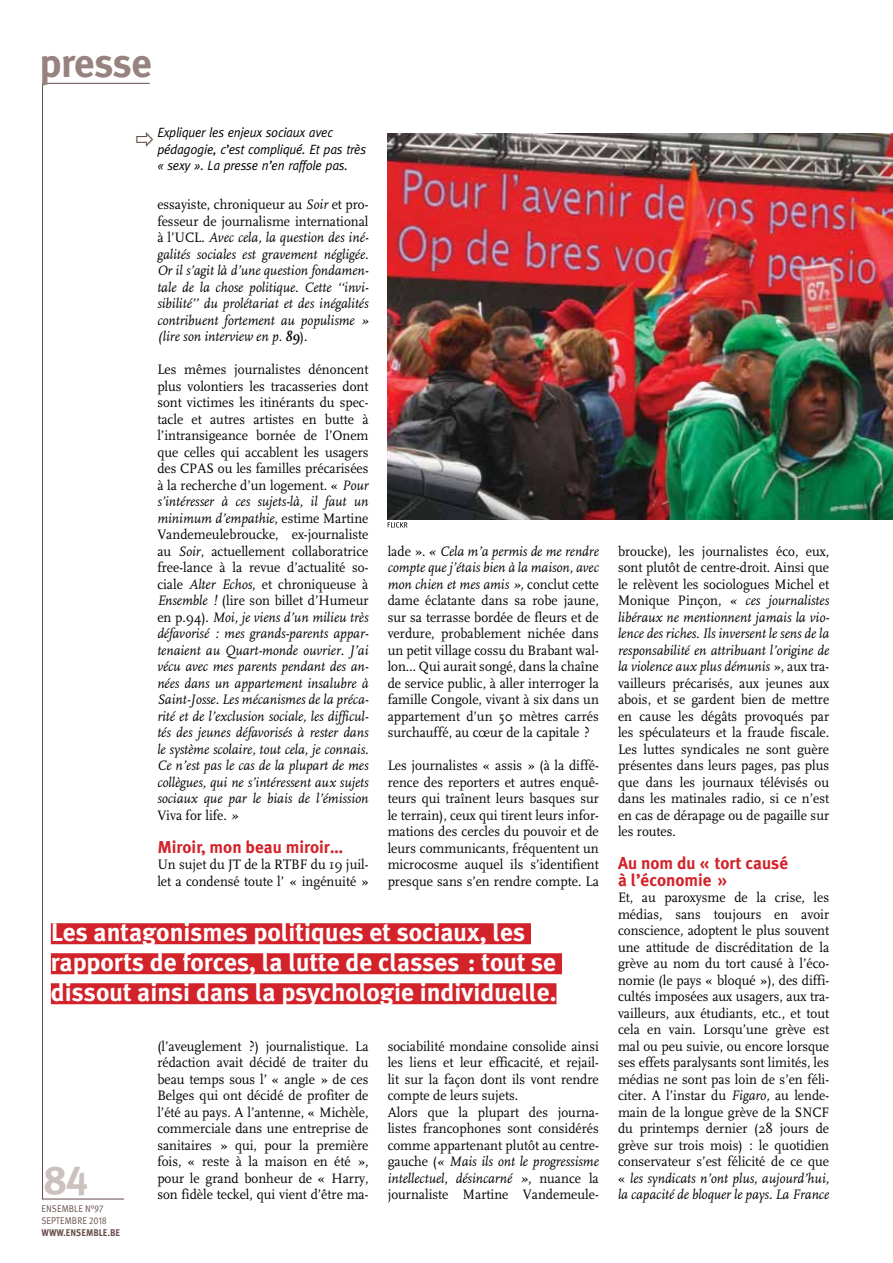
<style>
.page{position:relative;width:893px;height:1263px;background:#fff}
.page>*{position:absolute;margin:0;border:0;box-sizing:border-box;transform-origin:0 0}
.t1{font:700 40.5px "Meta Plus";letter-spacing:-.015em;color:#96837f}
.t2{font:40.5px "Meta Plus Bold Caps";color:#cbc1be}
.t3{font:700 25.5px/30px "Meta Plus";color:#fff}
.t4{font:700 17.25px/16.5px "Meta Plus";color:#d2232a}
.t5{font:14.25px/16.5px "FF Scala";color:#000;text-align:justify;scale:.95 1}
.t6{font:italic 14.25px/16.5px "FF Scala";color:#000;text-align:justify;scale:.95 1}
.t7{font:italic 13.5px/16.5px "Meta";letter-spacing:-.02em;color:#000;scale:.95 1}
.t8{font:9.75px/12px "Meta Pro";letter-spacing:.01em;color:#664f4b;scale:.9 1}
.t9{font:700 9.75px "Meta Plus";color:#664f4b;scale:.9 1}
.s1{font-style:normal}
.s2{font-family:"Scala OT";font-weight:700}
.s3{font-style:italic}
</style>
<div class="page">
<svg style="left:42px;top:83px;width:108px;height:1116px"></svg>
<img style="left:388px;top:133px;width:505px;height:387px">
<div style="left:51px;top:923px;width:480px;height:21px;background:#d2232a"></div>
<div style="left:51px;top:953px;width:511px;height:21px;background:#d2232a"></div>
<div style="left:51px;top:983px;width:505px;height:21px;background:#d2232a"></div>
<svg style="left:388px;top:522px;width:20px;height:5px"></svg>
<svg style="left:136px;top:132px;width:14px;height:15px"></svg>
<h1 class="t1" style="left:40px;top:39px;width:114px">presse</h1>
<p class="t7" style="left:157px;top:124px;width:221px">Expliquer les enjeux sociaux avec pédagogie, c’est compliqué. Et pas très « sexy ». La presse n’en raffole pas.</p>
<p class="t6" style="left:157px;top:197px;width:224px"><span class="s1">essayiste, chroniqueur au</span> Soir <span class="s1">et pro&shy;fesseur de journalisme international à l’UCL.</span> Avec cela, la question des iné&shy;galités sociales est gravement négligée.<br>Or il s’agit là d’une question fondamen&shy;tale de la chose politique. Cette ‘‘invi&shy;sibilité’’ du prolétariat et des inégalités contribuent fortement au populisme » (lire son interview en p. <span class="s2">89</span><span class="s1">).</span></p>
<p class="t6" style="left:157px;top:362px;width:224px"><span class="s1">Les mêmes journalistes dénoncent plus volontiers les tracasseries dont sont victimes les itinérants du spec&shy;tacle et autres artistes en butte à l’intransigeance bornée de l’Onem que celles qui accablent les usagers des CPAS ou les familles précarisées à la recherche d’un logement. «</span> Pour s’intéresser à ces sujets-là, il faut un minimum d’empathie<span class="s1">, estime Martine Vandemeulebroucke, ex-journaliste au</span> Soir<span class="s1">, actuellement collaboratrice free-lance à la revue d’actualité so&shy;ciale</span> Alter Echos<span class="s1">, et chroniqueuse à </span>Ensemble ! <span class="s1">(lire son billet d’Humeur en p.94).</span> Moi, je viens d’un milieu très défavorisé : mes grands-parents appar&shy;tenaient au Quart-monde ouvrier. J’ai vécu avec mes parents pendant des an&shy;nées dans un appartement insalubre à Saint-Josse. Les mécanismes de la préca&shy;rité et de l’exclusion sociale, les difficul&shy;tés des jeunes défavorisés à rester dans le système scolaire, tout cela, je connais.<br>Ce n’est pas le cas de la plupart de mes collègues, qui ne s’intéressent aux sujets sociaux que par le biais de l’émission <span class="s1">Viva for life.</span> »</p>
<p class="t4" style="left:157px;top:838px;width:187px">Miroir, mon beau miroir…</p>
<p class="t5" style="left:157px;top:856px;width:224px">Un sujet du JT de la RTBF du 19 juil&shy;let a condensé toute l’ « ingénuité »</p>
<p class="t5" style="left:388px;top:543px;width:224px">lade ». <span class="s3">« Cela m’a permis de me rendre compte que j’étais bien à la maison, avec mon chien et mes amis »,</span> conclut cette dame éclatante dans sa robe jaune, sur sa terrasse bordée de fleurs et de verdure, probablement nichée dans un petit village cossu du Brabant wal&shy;lon… Qui aurait songé, dans la chaîne de service public, à aller interroger la famille Congole, vivant à six dans un appartement d’un 50 mètres carrés surchauffé, au cœur de la capitale ?</p>
<p class="t5" style="left:388px;top:757px;width:224px">Les journalistes « assis » (à la diffé&shy;rence des reporters et autres enquê&shy;teurs qui traînent leurs basques sur le terrain), ceux qui tirent leurs infor&shy;mations des cercles du pouvoir et de leurs communicants, fréquentent un microcosme auquel ils s’identifient presque sans s’en rendre compte. La</p>
<h2 class="t3" style="left:51px;top:917px;width:507px">Les antagonismes politiques et sociaux, les rapports de forces, la lutte de classes : tout se dissout ainsi dans la psychologie individuelle.</h2>
<h1 class="t2" style="left:45px;top:1156px;width:45px">84</h1>
<p class="t8" style="left:42px;top:1203px;width:74px">ENSEMBLE N°97<br>SEPTEMBRE 2018</p>
<p class="t9" style="left:41px;top:1227px;width:89px">www.ensemble.be</p>
<p class="t5" style="left:157px;top:1038px;width:224px">(l’aveuglement ?) journalistique. La rédaction avait décidé de traiter du beau temps sous l’ « angle » de ces Belges qui ont décidé de profiter de l’été au pays. A l’antenne, « Michèle, commerciale dans une entreprise de sanitaires » qui, pour la première fois, « reste à la maison en été », pour le grand bonheur de « Harry, son fidèle teckel, qui vient d’être ma-</p>
<p class="t5" style="left:388px;top:1038px;width:224px;text-align:left">sociabilité mondaine consolide ainsi les liens et leur efficacité, et rejail&shy;lit sur la façon dont ils vont rendre compte de leurs sujets.<br>Alors que la plupart des journa&shy;listes francophones sont considérés comme appartenant plutôt au centre&shy;gauche (<span class="s3">« Mais ils ont le progressisme intellectuel, désincarné »</span>, nuance la journaliste Martine Vandemeule-</p>
<p class="t5" style="left:618px;top:543px;width:224px">broucke), les journalistes éco, eux, sont plutôt de centre-droit. Ainsi que le relèvent les sociologues Michel et Monique Pinçon, <span class="s3">« ces journalistes libéraux ne mentionnent jamais la vio&shy;lence des riches. Ils inversent le sens de la responsabilité en attribuant l’origine de la violence aux plus démunis</span> », aux tra&shy;vailleurs précarisés, aux jeunes aux abois, et se gardent bien de mettre en cause les dégâts provoqués par les spéculateurs et la fraude fiscale.<br>Les luttes syndicales ne sont guère présentes dans leurs pages, pas plus que dans les journaux télévisés ou dans les matinales radio, si ce n’est en cas de dérapage ou de pagaille sur les routes.</p>
<p class="t4" style="left:618px;top:855px;width:172px">Au nom du « tort causé à l’économie »</p>
<p class="t5" style="left:618px;top:889px;width:224px">Et, au paroxysme de la crise, les médias, sans toujours en avoir conscience, adoptent le plus souvent une attitude de discréditation de la grève au nom du tort causé à l’éco&shy;nomie (le pays « bloqué »), des diffi&shy;cultés imposées aux usagers, aux tra&shy;vailleurs, aux étudiants, etc., et tout cela en vain. Lorsqu’une grève est mal ou peu suivie, ou encore lorsque ses effets paralysants sont limités, les médias ne sont pas loin de s’en féli&shy;citer. A l’instar du <span class="s3">Figaro,</span> au lende&shy;main de la longue grève de la SNCF du printemps dernier (28 jours de grève sur trois mois) : le quotidien conservateur s’est félicité de ce que « <span class="s3">les syndicats n’ont plus, aujourd’hui, la capacité de bloquer le pays. La France</span></p>
</div>
